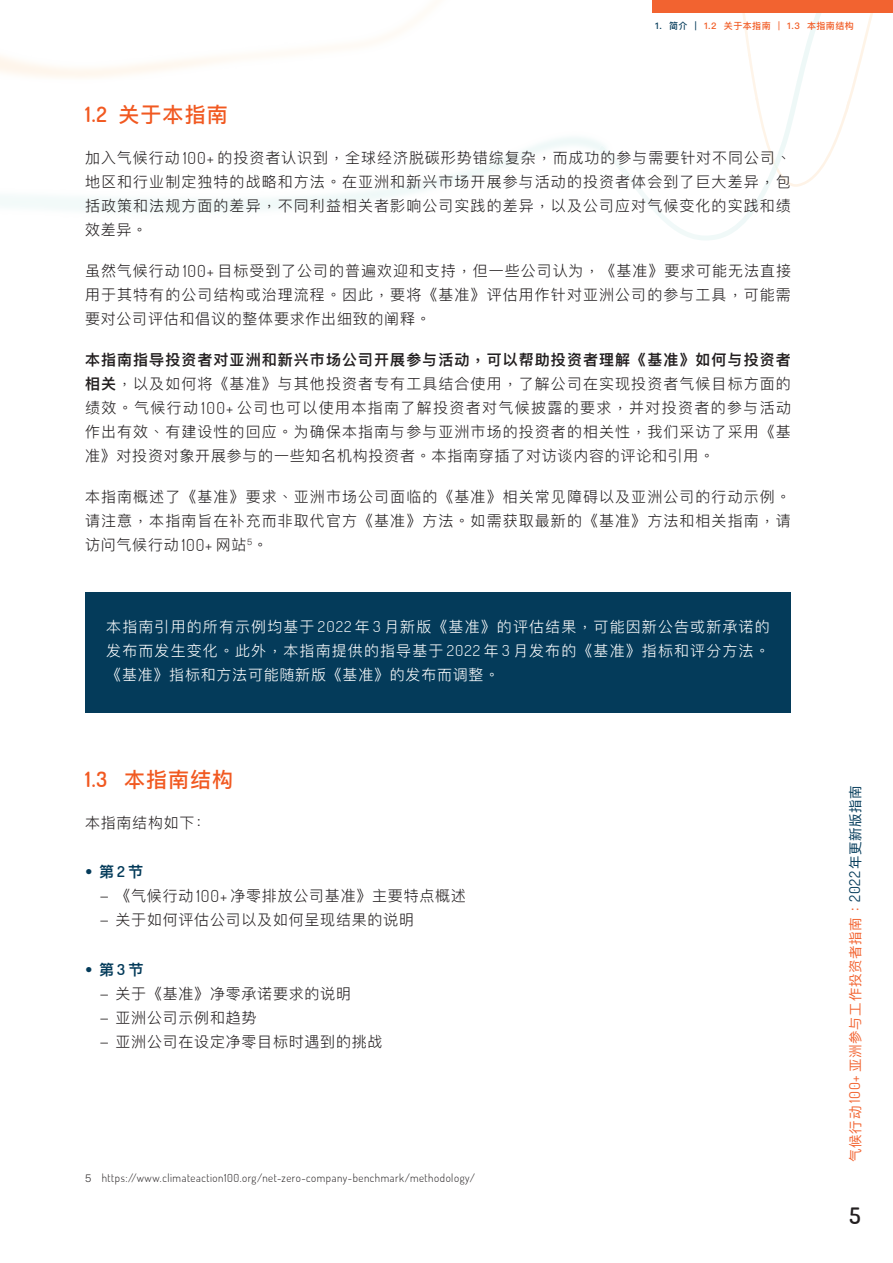
<style>
.page{position:relative;width:893px;height:1263px;background:#fff}
.page>*{position:absolute;margin:0;border:0;box-sizing:border-box;transform-origin:0 0}
.t1{font:600 22.5px "Dosis";color:#231f20}
.t2{font:500 21px "Ping Fang SC";letter-spacing:.05em;color:#f15921}
.t3{font:300 15px/24px "Ping Fang SC";letter-spacing:.05em;color:#231f20;text-align:justify}
.t4{font:300 15px/24px "Ping Fang SC";letter-spacing:.075em;color:#fff;text-align:justify}
.t5{font:600 15px "Ping Fang SC";color:#043b5a}
.t6{font:13.5px "Ping Fang SC";letter-spacing:.05em;color:#f26330}
.t7{font:300 10.95px "Dosis";letter-spacing:.05em;color:#231f20}
.t8{font:500 9px "Ping Fang SC";letter-spacing:.05em;color:#f15921}
.s1{color:#043b5a}
.s2{color:#f26330}
.s3{font-family:"Dosis";font-weight:600}
.s4{font-family:"Dosis";font-size:16.5px}
.s5{font-weight:600}
.s6{font-family:"Dosis"}
.s7{font-family:"Ping Fang SC";font-size:10.5px}
.s8{font-family:"Dosis";font-size:14.85px}
.s9{font-family:"Dosis";font-size:14.85px;color:#043b5a}
</style>
<div class="page">
<img style="left:756px;top:100px;width:64px;height:87px">
<img style="left:748px;top:56px;width:10px;height:44px">
<img style="left:742px;top:13px;width:9px;height:43px">
<img style="left:654px;top:172px;width:122px;height:68px">
<img style="left:770px;top:100px;width:32px;height:74px">
<img style="left:774px;top:13px;width:99px;height:158px">
<div style="left:85px;top:592px;width:706px;height:120px;background:#043b5a"></div>
<div style="left:652px;top:0;width:241px;height:13px;background:#f26330"></div>
<p class="t8" style="left:655px;top:20px;width:200px"><span class="s1">1. 简介 |</span> 1.2 关于本指南 <span class="s2">|</span> 1.3 本指南结构</p>
<h2 class="t2" style="left:85px;top:102px;width:144px"><span class="s3">1.2</span> 关于本指南</h2>
<p class="t3" style="left:85px;top:146px;width:708px">加入气候行动 <span class="s4">100+</span> 的投资者认识到，全球经济脱碳形势错综复杂，而成功的参与需要针对不同公司、地区和行业制定独特的战略和方法。在亚洲和新兴市场开展参与活动的投资者体会到了巨大差异，包括政策和法规方面的差异，不同利益相关者影响公司实践的差异，以及公司应对气候变化的实践和绩效差异。</p>
<p class="t3" style="left:85px;top:259px;width:708px">虽然气候行动 <span class="s4">100+</span> 目标受到了公司的普遍欢迎和支持，但一些公司认为，《基准》要求可能无法直接用于其特有的公司结构或治理流程。因此，要将《基准》评估用作针对亚洲公司的参与工具，可能需要对公司评估和倡议的整体要求作出细致的阐释。</p>
<p class="t3" style="left:85px;top:348px;width:707px"><span class="s5">本指南指导投资者对亚洲和新兴市场公司开展参与活动，可以帮助投资者理解《基准》如何与投资者相关</span>，以及如何将《基准》与其他投资者专有工具结合使用，了解公司在实现投资者气候目标方面的绩效。气候行动 <span class="s4">100+</span> 公司也可以使用本指南了解投资者对气候披露的要求，并对投资者的参与活动作出有效、有建设性的回应。为确保本指南与参与亚洲市场的投资者的相关性，我们采访了采用《基准》对投资对象开展参与的一些知名机构投资者。本指南穿插了对访谈内容的评论和引用。</p>
<p class="t3" style="left:85px;top:485px;width:707px">本指南概述了《基准》要求、亚洲市场公司面临的《基准》相关常见障碍以及亚洲公司的行动示例。请注意，本指南旨在补充而非取代官方《基准》方法。如需获取最新的《基准》方法和相关指南，请访问气候行动 <span class="s4">100+</span> 网站<sup>5</sup>。</p>
<p class="t4" style="left:106px;top:615px;width:665px">本指南引用的所有示例均基于 <span class="s6">2022</span> 年 <span class="s6">3</span> 月新版《基准》的评估结果，可能因新公告或新承诺的发布而发生变化。此外，本指南提供的指导基于 <span class="s6">2022</span> 年 <span class="s6">3</span> 月发布的《基准》指标和评分方法。《基准》指标和方法可能随新版《基准》的发布而调整。</p>
<h2 class="t2" style="left:85px;top:766px;width:150px"><span class="s3">1.3</span> 本指南结构</h2>
<p class="t3" style="left:85px;top:810px;width:127px">本指南结构如下：</p>
<p class="t5" style="left:85px;top:862px;width:60px">• 第<span class="s6">2</span>节</p>
<p class="t3" style="left:100px;top:883px;width:367px">- 《气候行动 <span class="s4">100+</span> 净零排放公司基准》主要特点概述</p>
<p class="t3" style="left:100px;top:907px;width:316px">- 关于如何评估公司以及如何呈现结果的说明</p>
<p class="t5" style="left:85px;top:960px;width:60px">• 第<span class="s6">3</span>节</p>
<p class="t3" style="left:100px;top:981px;width:253px">- 关于《基准》净零承诺要求的说明</p>
<p class="t3" style="left:100px;top:1005px;width:158px">- 亚洲公司示例和趋势</p>
<p class="t3" style="left:100px;top:1029px;width:284px">- 亚洲公司在设定净零目标时遇到的挑战</p>
<p class="t7" style="left:85px;top:1170px;width:392px"><span class="s7">5</span> https://www.climateaction100.org/net-zero-company-benchmark/methodology/</p>
<p class="t6" style="left:847px;top:1162px;width:378px;rotate:-90deg">气候行动 <span class="s8">100+</span> 亚洲参与工作投资者指南：<span class="s9">2022</span><span class="s1">年更新版指南</span></p>
<h1 class="t1" style="left:849px;top:1201px;width:13px">5</h1>
</div>
